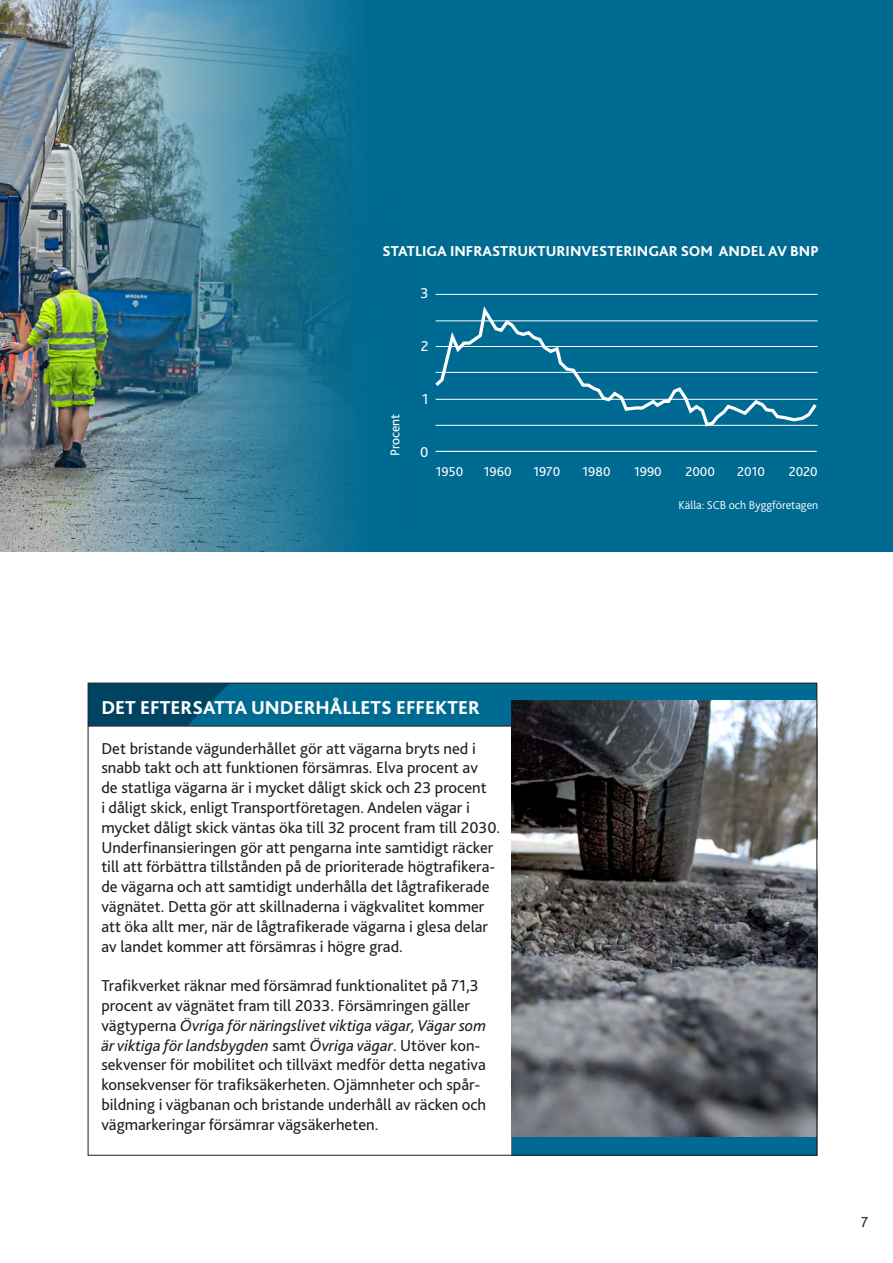
<style>
.page{position:relative;width:893px;height:1263px;background:#fff}
.page>*{position:absolute;margin:0;border:0;box-sizing:border-box;transform-origin:0 0}
.t1{font:800 19.5px "Bliss 2";color:#fff}
.t2{font:16.5px/19.8px "Bliss 2";color:#231f20}
.t3{font:800 15px "Bliss 2";color:#fff}
.t4{font:15px "Bliss 2";color:#fff}
.t5{font:15px "Bliss 2";color:#231f20}
.t6{font:13.5px "Bliss 2";color:#fff}
.t7{font:300 12px "Bliss 2";color:#fff}
.s1{font-style:italic}
</style>
<div class="page">
<div style="left:88px;top:683px;width:729px;height:43px;background:#006b92"></div>
<img style="left:512px;top:701px;width:303px;height:436px">
<div style="left:0;top:0;width:893px;height:552px;background:#006b92"></div>
<img style="left:0;top:0;width:352px;height:552px">
<hr style="left:88px;top:726px;width:424px;height:1px;background:#231f20">
<svg style="left:90px;top:685px;width:140px;height:41px;background:#004a68"></svg>
<div style="left:512px;top:1137px;width:305px;height:18px;background:#006b92"></div>
<hr style="left:436px;top:294px;width:381px;height:1px;background:#fff">
<hr style="left:436px;top:451px;width:381px;height:1px;background:#fff">
<svg style="left:435px;top:306px;width:383px;height:121px"></svg>
<p class="t3" style="left:382px;top:242px;width:438px">STATLIGA INFRASTRUKTURINVESTERINGAR SOM ANDEL AV BNP</p>
<p class="t4" style="left:421px;top:284px;width:10px">3</p>
<p class="t4" style="left:421px;top:337px;width:9px">2</p>
<p class="t6" style="left:387px;top:456px;width:44px;rotate:-90deg">Procent</p>
<p class="t4" style="left:422px;top:390px;width:8px">1</p>
<p class="t4" style="left:420px;top:442px;width:10px">0</p>
<p class="t6" style="left:436px;top:463px;width:29px">1950</p>
<p class="t6" style="left:484px;top:463px;width:29px">1960</p>
<p class="t6" style="left:534px;top:463px;width:28px">1970</p>
<p class="t6" style="left:582px;top:463px;width:29px">1980</p>
<p class="t6" style="left:634px;top:463px;width:29px">1990</p>
<p class="t6" style="left:685px;top:463px;width:31px">2000</p>
<p class="t6" style="left:737px;top:463px;width:29px">2010</p>
<p class="t6" style="left:789px;top:463px;width:30px">2020</p>
<p class="t7" style="left:678px;top:498px;width:141px">Källa: SCB och Byggföretagen</p>
<p class="t1" style="left:101px;top:695px;width:380px">DET EFTERSATTA UNDERHÅLLETS EFFEKTER</p>
<p class="t2" style="left:101px;top:738px;width:400px">Det bristande vägunderhållet gör att vägarna bryts ned i snabb takt och att funktionen försämras. Elva procent av<br>de statliga vägarna är i mycket dåligt skick och 23 procent<br>i dåligt skick, enligt Transportföretagen. Andelen vägar i mycket dåligt skick väntas öka till 32 procent fram till 2030.<br>Underfinansieringen gör att pengarna inte samtidigt räcker till att förbättra tillstånden på de prioriterade högtrafikera&shy;de vägarna och att samtidigt underhålla det lågtrafikerade vägnätet. Detta gör att skillnaderna i vägkvalitet kommer att öka allt mer, när de lågtrafikerade vägarna i glesa delar av landet kommer att försämras i högre grad.</p>
<p class="t2" style="left:101px;top:975px;width:386px">Trafikverket räknar med försämrad funktionalitet på 71,3 procent av vägnätet fram till 2033. Försämringen gäller vägtyperna <span class="s1">Övriga för näringslivet viktiga vägar, Vägar som är viktiga för landsbygden</span> samt <span class="s1">Övriga vägar</span>. Utöver kon&shy;sekvenser för mobilitet och tillväxt medför detta negativa konsekvenser för trafiksäkerheten. Ojämnheter och spår&shy;bildning i vägbanan och bristande underhåll av räcken och vägmarkeringar försämrar vägsäkerheten.</p>
<p class="t5" style="left:861px;top:1212px;width:9px">7</p>
</div>
